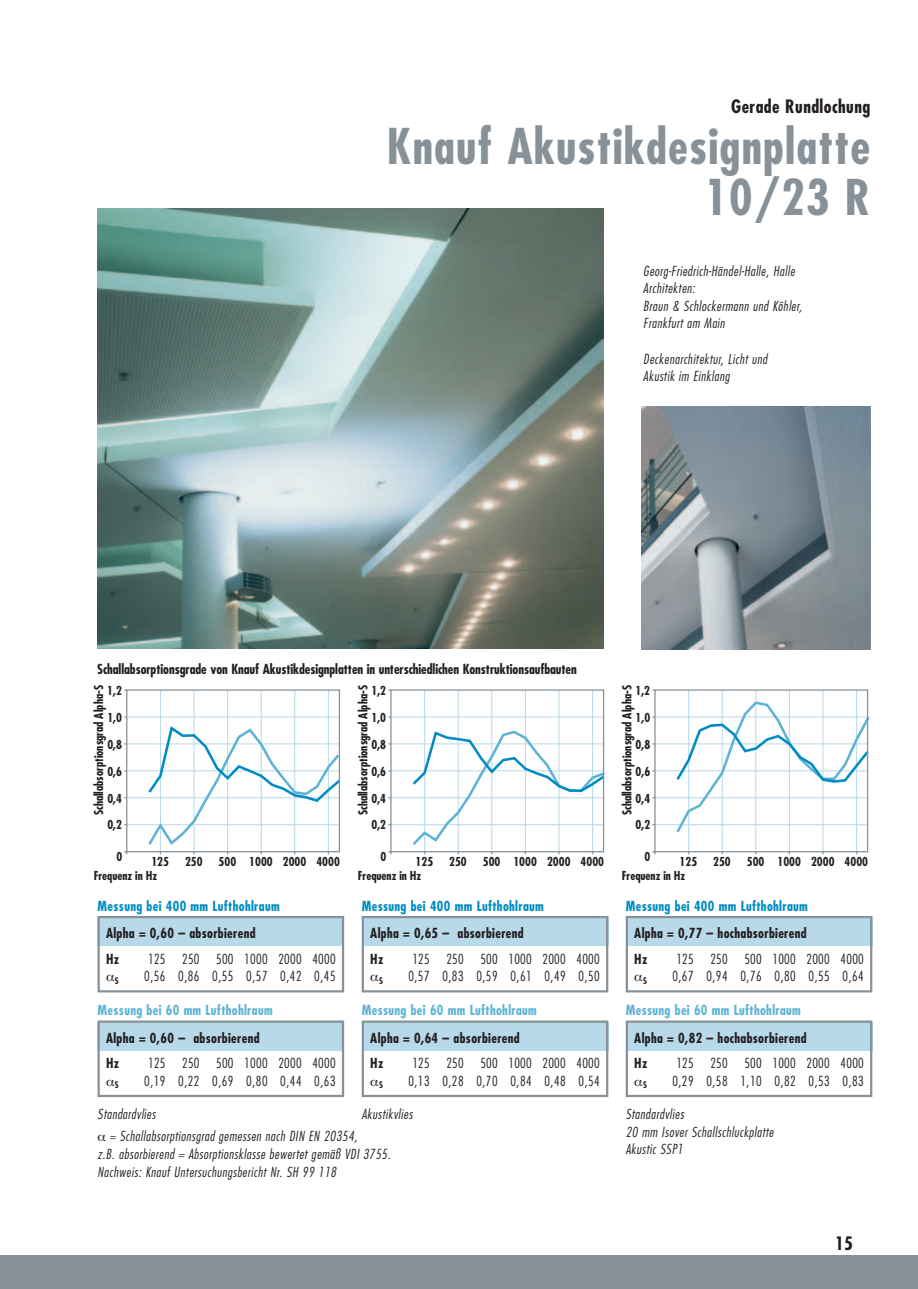
<style>
.page{position:relative;width:918px;height:1289px;background:#fff}
.page>*{position:absolute;margin:0;border:0;box-sizing:border-box;transform-origin:0 0}
.t1{font:700 condensed 48px/51px "Futura";letter-spacing:.025em;color:#879197;text-align:right}
.t2{font:700 condensed 18px "Futura";letter-spacing:.025em;color:#231f20}
.t3{font:italic 300 condensed 13.5px/17.5px "Futura";letter-spacing:.04em;color:#231f20}
.t4{font:700 condensed 13.5px/25.8px "Futura";letter-spacing:.025em;color:#231f20}
.t5{font:300 condensed 13.5px "Futura";letter-spacing:.04em;color:#231f20}
.t6{font:300 condensed 13.5px "Futura";letter-spacing:.02em;color:#231f20}
.t7{font:700 condensed 13.5px "Futura";letter-spacing:-.005em;color:#231f20}
.t8{font:700 condensed 13.5px "Futura";letter-spacing:.025em;color:#008cc2}
.t9{font:700 condensed 13.5px "Futura";letter-spacing:.025em;color:#5eb3d5}
.t10{font:700 condensed 12px "Futura";color:#231f20}
.t11{font:700 condensed 8.85px "Futura";color:#231f20}
</style>
<div class="page">
<div style="left:13px;top:1255px;width:905px;height:33px;background:#879197"></div>
<div style="left:0;top:1255px;width:13px;height:33px;background:#879197"></div>
<img style="left:98px;top:209px;width:506px;height:440px">
<div style="left:98px;top:917px;width:246px;height:29px;background:#b8d9e9"></div>
<div style="left:98px;top:916px;width:246px;height:76px;border:2px solid #879197"></div>
<div style="left:98px;top:1022px;width:246px;height:28px;background:#b8d9e9"></div>
<div style="left:98px;top:1020px;width:246px;height:77px;border:2px solid #879197"></div>
<hr style="left:127px;top:824px;width:212px;height:1px;background:#b8d9e9">
<hr style="left:160px;top:690px;width:1px;height:161px;background:#b8d9e9">
<hr style="left:127px;top:797px;width:212px;height:1px;background:#b8d9e9">
<hr style="left:127px;top:770px;width:212px;height:1px;background:#b8d9e9">
<hr style="left:127px;top:743px;width:212px;height:1px;background:#b8d9e9">
<hr style="left:127px;top:716px;width:212px;height:1px;background:#b8d9e9">
<hr style="left:194px;top:690px;width:1px;height:161px;background:#b8d9e9">
<hr style="left:227px;top:690px;width:1px;height:161px;background:#b8d9e9">
<hr style="left:261px;top:690px;width:1px;height:161px;background:#b8d9e9">
<hr style="left:294px;top:690px;width:1px;height:161px;background:#b8d9e9">
<hr style="left:328px;top:690px;width:1px;height:161px;background:#b8d9e9">
<svg style="left:146px;top:724px;width:195px;height:130px"></svg>
<div style="left:126px;top:689px;width:214px;height:163px;border:1px solid #879197"></div>
<div style="left:362px;top:917px;width:246px;height:29px;background:#b8d9e9"></div>
<div style="left:362px;top:916px;width:246px;height:76px;border:2px solid #879197"></div>
<div style="left:362px;top:1022px;width:246px;height:28px;background:#b8d9e9"></div>
<div style="left:362px;top:1020px;width:246px;height:77px;border:2px solid #879197"></div>
<hr style="left:391px;top:824px;width:213px;height:1px;background:#b8d9e9">
<hr style="left:424px;top:690px;width:1px;height:161px;background:#b8d9e9">
<hr style="left:391px;top:797px;width:213px;height:1px;background:#b8d9e9">
<hr style="left:391px;top:770px;width:213px;height:1px;background:#b8d9e9">
<hr style="left:391px;top:743px;width:213px;height:1px;background:#b8d9e9">
<hr style="left:391px;top:716px;width:213px;height:1px;background:#b8d9e9">
<hr style="left:458px;top:690px;width:1px;height:161px;background:#b8d9e9">
<hr style="left:491px;top:690px;width:1px;height:161px;background:#b8d9e9">
<hr style="left:525px;top:690px;width:1px;height:161px;background:#b8d9e9">
<hr style="left:559px;top:690px;width:1px;height:161px;background:#b8d9e9">
<hr style="left:592px;top:690px;width:1px;height:161px;background:#b8d9e9">
<svg style="left:410px;top:729px;width:195px;height:125px"></svg>
<div style="left:390px;top:689px;width:214px;height:163px;border:1px solid #879197"></div>
<div style="left:626px;top:917px;width:246px;height:29px;background:#b8d9e9"></div>
<div style="left:626px;top:916px;width:246px;height:76px;border:2px solid #879197"></div>
<div style="left:626px;top:1022px;width:246px;height:28px;background:#b8d9e9"></div>
<div style="left:626px;top:1020px;width:246px;height:77px;border:2px solid #879197"></div>
<hr style="left:655px;top:824px;width:213px;height:1px;background:#b8d9e9">
<hr style="left:688px;top:690px;width:1px;height:161px;background:#b8d9e9">
<hr style="left:655px;top:797px;width:213px;height:1px;background:#b8d9e9">
<hr style="left:655px;top:770px;width:213px;height:1px;background:#b8d9e9">
<hr style="left:655px;top:743px;width:213px;height:1px;background:#b8d9e9">
<hr style="left:655px;top:716px;width:213px;height:1px;background:#b8d9e9">
<hr style="left:722px;top:690px;width:1px;height:161px;background:#b8d9e9">
<hr style="left:755px;top:690px;width:1px;height:161px;background:#b8d9e9">
<hr style="left:789px;top:690px;width:1px;height:161px;background:#b8d9e9">
<hr style="left:823px;top:690px;width:1px;height:161px;background:#b8d9e9">
<hr style="left:856px;top:690px;width:1px;height:161px;background:#b8d9e9">
<svg style="left:674px;top:700px;width:196px;height:135px"></svg>
<div style="left:654px;top:689px;width:214px;height:163px;border:1px solid #879197"></div>
<img style="left:642px;top:407px;width:228px;height:242px">
<h2 class="t2" style="left:731px;top:99px;width:141px">Gerade Rundlochung</h2>
<h1 class="t1" style="left:387px;top:125px;width:485px">Knauf Akustikdesignplatte<br>10/23 R</h1>
<p class="t3" style="left:643px;top:263px;width:160px">Georg-Friedrich-Händel-Halle, Halle<br>Architekten:<br>Braun &amp; Schlockermann und Köhler,<br>Frankfurt am Main</p>
<p class="t3" style="left:643px;top:351px;width:125px">Deckenarchitektur, Licht und<br>Akustik im Einklang</p>
<p class="t7" style="left:97px;top:663px;width:481px">Schallabsorptionsgrade von Knauf Akustikdesignplatten in unterschiedlichen Konstruktionsaufbauten</p>
<p class="t10" style="left:94px;top:815px;width:132px;rotate:-90deg">Schallabsorptionsgrad Alpha-S</p>
<p class="t10" style="left:107px;top:685px;width:16px">1,2</p>
<p class="t10" style="left:107px;top:712px;width:16px">1,0</p>
<p class="t10" style="left:107px;top:739px;width:16px">0,8</p>
<p class="t10" style="left:107px;top:766px;width:16px">0,6</p>
<p class="t10" style="left:107px;top:793px;width:16px">0,4</p>
<p class="t10" style="left:358px;top:815px;width:132px;rotate:-90deg">Schallabsorptionsgrad Alpha-S</p>
<p class="t10" style="left:371px;top:685px;width:16px">1,2</p>
<p class="t10" style="left:372px;top:712px;width:16px">1,0</p>
<p class="t10" style="left:372px;top:739px;width:16px">0,8</p>
<p class="t10" style="left:372px;top:766px;width:16px">0,6</p>
<p class="t10" style="left:372px;top:793px;width:16px">0,4</p>
<p class="t10" style="left:622px;top:815px;width:132px;rotate:-90deg">Schallabsorptionsgrad Alpha-S</p>
<p class="t10" style="left:636px;top:685px;width:16px">1,2</p>
<p class="t10" style="left:636px;top:712px;width:16px">1,0</p>
<p class="t10" style="left:636px;top:739px;width:16px">0,8</p>
<p class="t10" style="left:636px;top:766px;width:16px">0,6</p>
<p class="t10" style="left:636px;top:793px;width:16px">0,4</p>
<p class="t10" style="left:107px;top:819px;width:16px">0,2</p>
<p class="t10" style="left:372px;top:819px;width:16px">0,2</p>
<p class="t10" style="left:636px;top:819px;width:16px">0,2</p>
<p class="t10" style="left:116px;top:851px;width:7px">0</p>
<p class="t10" style="left:151px;top:856px;width:19px">125</p>
<p class="t10" style="left:185px;top:856px;width:19px">250</p>
<p class="t10" style="left:219px;top:856px;width:123px">500 1000 2000 4000</p>
<p class="t10" style="left:381px;top:851px;width:7px">0</p>
<p class="t10" style="left:416px;top:856px;width:19px">125</p>
<p class="t10" style="left:449px;top:856px;width:19px">250</p>
<p class="t10" style="left:483px;top:856px;width:123px">500 1000 2000 4000</p>
<p class="t10" style="left:645px;top:851px;width:7px">0</p>
<p class="t10" style="left:680px;top:856px;width:19px">125</p>
<p class="t10" style="left:713px;top:856px;width:19px">250</p>
<p class="t10" style="left:747px;top:856px;width:123px">500 1000 2000 4000</p>
<p class="t10" style="left:94px;top:870px;width:65px">Frequenz in Hz</p>
<p class="t10" style="left:358px;top:870px;width:65px">Frequenz in Hz</p>
<p class="t10" style="left:622px;top:870px;width:65px">Frequenz in Hz</p>
<p class="t8" style="left:98px;top:899px;width:184px">Messung bei 400 mm Lufthohlraum</p>
<p class="t8" style="left:362px;top:899px;width:184px">Messung bei 400 mm Lufthohlraum</p>
<p class="t8" style="left:626px;top:899px;width:184px">Messung bei 400 mm Lufthohlraum</p>
<p class="t4" style="left:106px;top:921px;width:151px">Alpha = 0,60 – absorbierend<br>Hz</p>
<p class="t6" style="left:148px;top:953px;width:189px">125 250 500 1000 2000 4000</p>
<p class="t4" style="left:370px;top:921px;width:155px">Alpha = 0,65 – absorbierend<br>Hz</p>
<p class="t6" style="left:412px;top:953px;width:189px">125 250 500 1000 2000 4000</p>
<p class="t4" style="left:634px;top:921px;width:174px">Alpha = 0,77 – hochabsorbierend<br>Hz</p>
<p class="t6" style="left:676px;top:953px;width:189px">125 250 500 1000 2000 4000</p>
<p class="t11" style="left:115px;top:976px;width:5px">S</p>
<p class="t5" style="left:144px;top:970px;width:193px">0,56 0,86 0,55 0,57 0,42 0,45</p>
<p class="t11" style="left:379px;top:976px;width:5px">S</p>
<p class="t5" style="left:408px;top:970px;width:193px">0,57 0,83 0,59 0,61 0,49 0,50</p>
<p class="t11" style="left:643px;top:976px;width:5px">S</p>
<p class="t5" style="left:672px;top:970px;width:193px">0,67 0,94 0,76 0,80 0,55 0,64</p>
<p class="t9" style="left:98px;top:1004px;width:177px">Messung bei 60 mm Lufthohlraum</p>
<p class="t9" style="left:362px;top:1004px;width:177px">Messung bei 60 mm Lufthohlraum</p>
<p class="t9" style="left:626px;top:1004px;width:177px">Messung bei 60 mm Lufthohlraum</p>
<p class="t4" style="left:106px;top:1025px;width:155px">Alpha = 0,60 – absorbierend<br>Hz</p>
<p class="t6" style="left:148px;top:1057px;width:189px">125 250 500 1000 2000 4000</p>
<p class="t4" style="left:370px;top:1025px;width:151px">Alpha = 0,64 – absorbierend<br>Hz</p>
<p class="t6" style="left:412px;top:1057px;width:189px">125 250 500 1000 2000 4000</p>
<p class="t4" style="left:634px;top:1025px;width:174px">Alpha = 0,82 – hochabsorbierend<br>Hz</p>
<p class="t6" style="left:676px;top:1057px;width:189px">125 250 500 1000 2000 4000</p>
<p class="t11" style="left:115px;top:1081px;width:5px">S</p>
<p class="t5" style="left:144px;top:1074px;width:193px">0,19 0,22 0,69 0,80 0,44 0,63</p>
<p class="t11" style="left:379px;top:1081px;width:5px">S</p>
<p class="t5" style="left:408px;top:1074px;width:193px">0,13 0,28 0,70 0,84 0,48 0,54</p>
<p class="t11" style="left:643px;top:1081px;width:5px">S</p>
<p class="t5" style="left:672px;top:1074px;width:193px">0,29 0,58 1,10 0,82 0,53 0,83</p>
<p class="t3" style="left:98px;top:1106px;width:60px">Standardvlies</p>
<p class="t3" style="left:362px;top:1106px;width:52px">Akustikvlies</p>
<p class="t3" style="left:98px;top:1128px;width:295px;text-indent:12px">= Schallabsorptionsgrad gemessen nach DIN EN 20354,<br>z.B. absorbierend = Absorptionsklasse bewertet gemäß VDI 3755.<br>Nachweis: Knauf Untersuchungsbericht Nr. SH 99 118</p>
<p class="t3" style="left:626px;top:1106px;width:149px">Standardvlies<br>20 mm Isover Schallschluckplatte<br>Akustic SSP1</p>
<h2 class="t2" style="left:835px;top:1235px;width:19px">15</h2>
</div>
